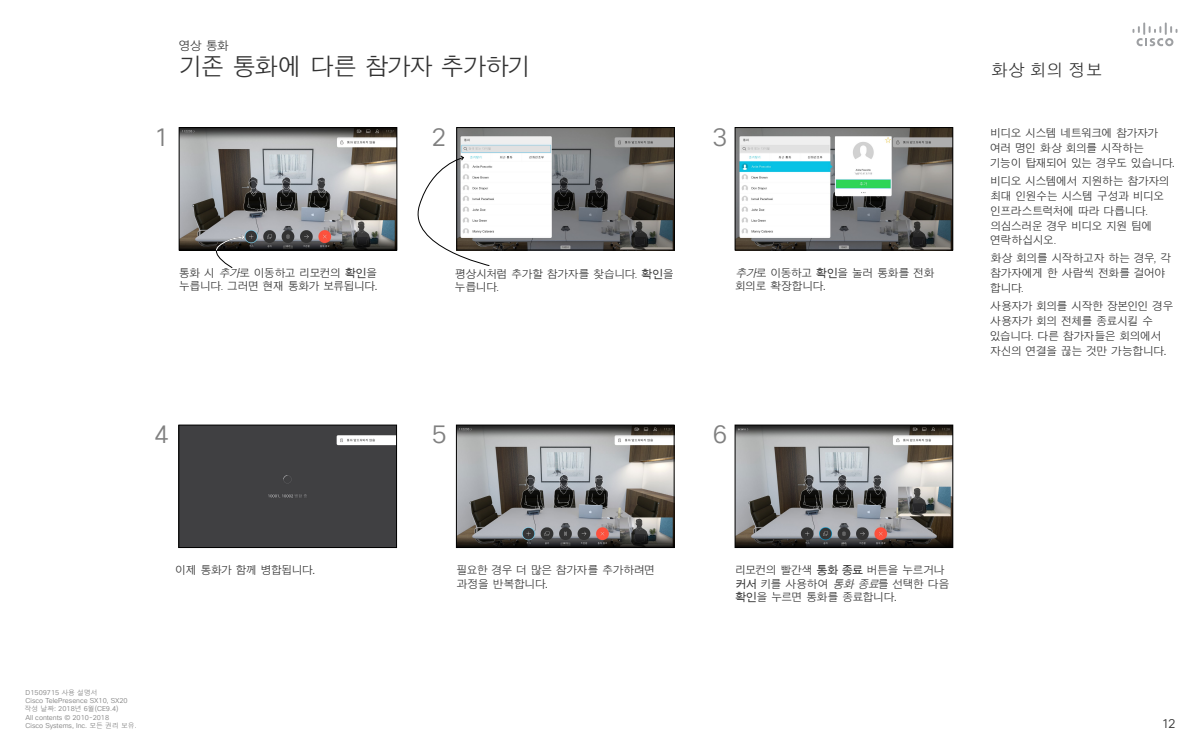
<style>
.page{position:relative;width:1200px;height:750px;background:#fff}
.page>*{position:absolute;margin:0;border:0;box-sizing:border-box;transform-origin:0 0}
.t1{font:25px "Cisco Sans KOR Light";color:#808080}
.t2{font:24.31px "Cisco Sans KOR Light";letter-spacing:-.09em;color:#333}
.t3{font:16.88px "Cisco Sans KOR Light";color:#333}
.t4{font:12.5px "Cisco Sans KOR Light";color:#333}
.t5{font:12.19px "Cisco Sans KOR Light";color:#333}
.t6{font:11.25px/15px "Cisco Sans KOR Light";letter-spacing:-.08em;color:#333}
.t7{font:6.88px/8.2px "Cisco Sans KOR Light";color:#808080}
.s1{font-style:italic}
.s2{font-family:"Cisco Sans KOR"}
.s3{font-family:"Cisco Sans";font-weight:200}
</style>
<div class="page">
<svg style="left:1132px;top:22px;width:46px;height:24px"></svg>
<img style="left:181px;top:129px;width:214px;height:119px">
<div style="left:179px;top:127px;width:218px;height:123px;border:1px solid #000"></div>
<img style="left:458px;top:427px;width:214px;height:119px">
<div style="left:456px;top:425px;width:218px;height:123px;border:1px solid #000"></div>
<div style="left:181px;top:427px;width:214px;height:119px;background:#404042"></div>
<div style="left:179px;top:425px;width:218px;height:123px;border:1px solid #000"></div>
<img style="left:459px;top:129px;width:214px;height:119px">
<div style="left:457px;top:127px;width:218px;height:123px;border:1px solid #000"></div>
<img style="left:737px;top:129px;width:214px;height:119px">
<div style="left:735px;top:127px;width:218px;height:123px;border:1px solid #000"></div>
<img style="left:737px;top:427px;width:214px;height:119px">
<div style="left:735px;top:425px;width:218px;height:123px;border:1px solid #000"></div>
<svg style="left:417px;top:155px;width:73px;height:111px"></svg>
<svg style="left:209px;top:234px;width:35px;height:34px"></svg>
<p class="t5" style="left:179px;top:38px;width:52px">영상 통화</p>
<h2 class="t2" style="left:179px;top:50px;width:354px">기존 통화에 다른 참가자 추가하기</h2>
<h1 class="t1" style="left:154px;top:121px;width:17px">1</h1>
<h1 class="t1" style="left:432px;top:121px;width:16px">2</h1>
<h1 class="t1" style="left:713px;top:121px;width:16px">3</h1>
<p class="t6" style="left:179px;top:266px;width:201px;line-height:13.5px">통화 시 <span class="s1">추가</span>로 이동하고 리모컨의 <span class="s2">확인</span>을 누릅니다<span class="s3">.</span> 그러면 현재 통화가 보류됩니다.</p>
<p class="t6" style="left:455px;top:267px;width:221px;line-height:13.5px">평상시처럼 추가할 참가자를 찾습니다<span class="s3">.</span> <span class="s2">확인</span>을 누릅니다<span class="s3">.</span></p>
<p class="t6" style="left:735px;top:266px;width:201px;line-height:13.5px"><span class="s1">추가</span>로 이동하고 <span class="s2">확인</span>을 눌러 통화를 전화 회의로 확장합니다.</p>
<h1 class="t1" style="left:154px;top:418px;width:16px">4</h1>
<h1 class="t1" style="left:432px;top:418px;width:16px">5</h1>
<h1 class="t1" style="left:713px;top:418px;width:16px">6</h1>
<h3 class="t3" style="left:991px;top:59px;width:113px">화상 회의 정보</h3>
<p class="t6" style="left:990px;top:125px;width:187px">비디오 시스템 네트워크에 참가자가 여러 명인 화상 회의를 시작하는 기능이 탑재되어 있는 경우도 있습니다.</p>
<p class="t6" style="left:990px;top:173px;width:181px">비디오 시스템에서 지원하는 참가자의 최대 인원수는 시스템 구성과 비디오 인프라스트럭처에 따라 다릅니다<span class="s3">. </span>의심스러운 경우 비디오 지원 팀에 연락하십시오<span class="s3">.</span></p>
<p class="t6" style="left:990px;top:251px;width:183px">화상 회의를 시작하고자 하는 경우<span class="s3">,</span> 각 참가자에게 한 사람씩 전화를 걸어야 합니다<span class="s3">.</span></p>
<p class="t6" style="left:990px;top:298px;width:185px">사용자가 회의를 시작한 장본인인 경우 사용자가 회의 전체를 종료시킬 수 있습니다<span class="s3">.</span> 다른 참가자들은 회의에서 자신의 연결을 끊는 것만 가능합니다.</p>
<p class="t6" style="left:175px;top:563px;width:142px">이제 통화가 함께 병합됩니다.</p>
<p class="t7" style="left:25px;top:688px;width:114px">D1509715 사용 설명서<br>Cisco TelePresence SX10, SX20 작성 날짜: 2018년 6월(CE9.4)<br>All contents © 2010-2018<br>Cisco Systems, Inc. 모든 권리 보유.</p>
<p class="t6" style="left:456px;top:564px;width:201px;line-height:13.5px">필요한 경우 더 많은 참가자를 추가하려면 과정을 반복합니다.</p>
<p class="t6" style="left:735px;top:564px;width:216px;line-height:13.5px">리모컨의 빨간색 <span class="s2">통화 종료</span> 버튼을 누르거나 <span class="s2">커서</span> 키를 사용하여 <span class="s1">통화 종료</span>를 선택한 다음 <span class="s2">확인</span>을 누르면 통화를 종료합니다.</p>
<p class="t4" style="left:1162px;top:715px;width:15px">12</p>
</div>
